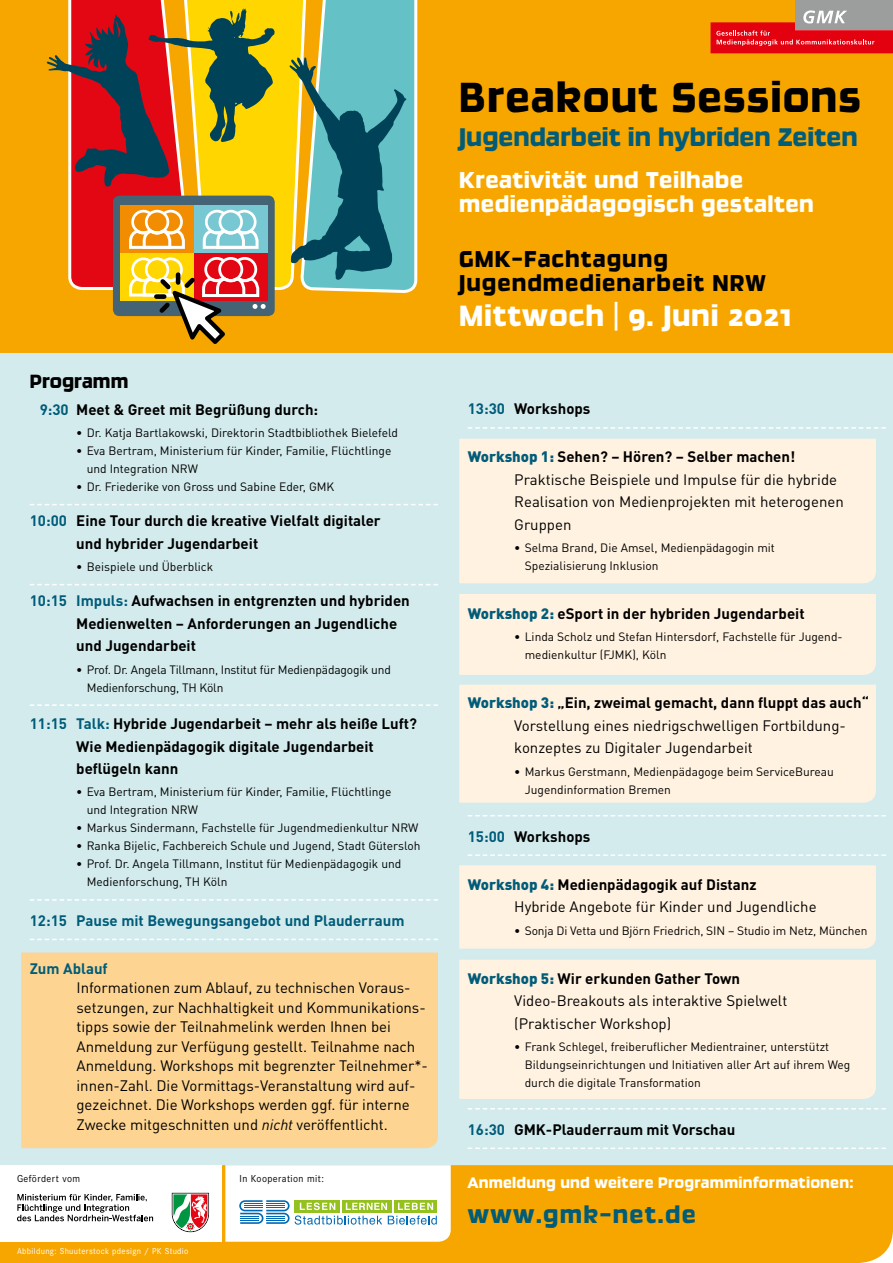
<style>
.page{position:relative;width:893px;height:1263px;background:#fff}
.page>*{position:absolute;margin:0;border:0;box-sizing:border-box;transform-origin:0 0}
.t1{font:49.5px "Ginger";letter-spacing:.02em;color:#000}
.t2{font:34.5px "Ginger";letter-spacing:.02em;color:#fff}
.t3{font:30px "Ginger";color:#005c79}
.t4{font:28.5px "Ginger";letter-spacing:.04em;color:#005c79}
.t5{font:27px/24px "Ginger";letter-spacing:.015em;color:#fff}
.t6{font:27px/24px "Ginger";letter-spacing:.035em;color:#000}
.t7{font:22.5px "Ginger";color:#000}
.t8{font:18px "Ginger";letter-spacing:.01em;color:#fff}
.t9{font:15px/22.5px "DINOT";color:#000}
.t10{font:700 15px/22.5px "DINOT";color:#000}
.t11{font:700 15px "DINOT";color:#005c79}
.t12{font:12px/18px "DINOT";color:#000}
.t13{font:10.5px "Corporate STOT";letter-spacing:.04em;color:#000;scale:.95 1}
.t14{font:9px "Corporate STOT";letter-spacing:.04em;color:#fff;scale:.95 1}
.s1{color:#005c79}
.s2{font-style:italic}
.s3{font-weight:900;color:#005c79}
.s4{font-weight:700}
</style>
<div class="page">
<div style="left:0;top:0;width:893px;height:353px;background:#f7a600"></div>
<svg style="left:47px;top:0;width:371px;height:344px"></svg>
<div style="left:796px;top:0;width:97px;height:29px;background:#9c9d9d"></div>
<svg style="left:711px;top:10px;width:182px;height:43px"></svg>
<div style="left:0;top:353px;width:893px;height:812px;background:#d3ebed"></div>
<div style="left:21px;top:952px;width:417px;height:196px;background:#fdd491"></div>
<div style="left:0;top:1165px;width:893px;height:98px;background:#f7a600"></div>
<svg style="left:30px;top:504px;width:408px;height:1px"></svg>
<svg style="left:30px;top:584px;width:408px;height:1px"></svg>
<svg style="left:30px;top:704px;width:408px;height:2px"></svg>
<svg style="left:30px;top:899px;width:408px;height:2px"></svg>
<svg style="left:30px;top:939px;width:408px;height:1px"></svg>
<div style="left:0;top:1165px;width:221px;height:77px;background:#fff"></div>
<svg style="left:172px;top:1193px;width:37px;height:39px"></svg>
<svg style="left:17px;top:1194px;width:136px;height:27px"></svg>
<svg style="left:225px;top:1165px;width:226px;height:77px"></svg>
<div style="left:459px;top:439px;width:417px;height:144px;background:#fff2e0"></div>
<div style="left:459px;top:865px;width:417px;height:84px;background:#fff2e0"></div>
<div style="left:459px;top:685px;width:417px;height:118px;background:#fff2e0"></div>
<div style="left:459px;top:594px;width:417px;height:81px;background:#fff2e0"></div>
<div style="left:459px;top:960px;width:417px;height:139px;background:#fff2e0"></div>
<svg style="left:468px;top:427px;width:418px;height:2px"></svg>
<svg style="left:468px;top:815px;width:418px;height:1px"></svg>
<svg style="left:468px;top:854px;width:418px;height:2px"></svg>
<svg style="left:468px;top:1108px;width:418px;height:1px"></svg>
<svg style="left:468px;top:1147px;width:418px;height:2px"></svg>
<h3 class="t7" style="left:30px;top:370px;width:100px">Programm</h3>
<p class="t10" style="left:40px;top:398px;width:280px"><span class="s1">9:30</span> Meet &amp; Greet mit Begrüßung durch:</p>
<p class="t12" style="left:76px;top:423px;width:323px">• Dr. Katja Bartlakowski, Direktorin Stadtbibliothek Bielefeld</p>
<p class="t12" style="left:87px;top:441px;width:306px;text-indent:-10px">• Eva Bertram, Ministerium für Kinder, Familie, Flüchtlinge und Integration NRW</p>
<p class="t12" style="left:76px;top:477px;width:260px">• Dr. Friederike von Gross und Sabine Eder, GMK</p>
<p class="t10" style="left:76px;top:509px;width:306px;text-indent:-46px"><span class="s1">10:00</span> Eine Tour durch die kreative Vielfalt digitaler und hybrider Jugendarbeit</p>
<p class="t12" style="left:76px;top:557px;width:139px">• Beispiele und Überblick</p>
<p class="t10" style="left:76px;top:589px;width:335px;text-indent:-46px"><span class="s1">10:15 Impuls:</span> Aufwachsen in entgrenzten und hybriden<br>Medienwelten – Anforderungen an Jugendliche und Jugendarbeit</p>
<p class="t12" style="left:87px;top:660px;width:306px;text-indent:-10px">• Prof. Dr. Angela Tillmann, Institut für Medienpädagogik und<br>Medienforschung, TH Köln</p>
<p class="t10" style="left:76px;top:712px;width:342px;text-indent:-46px"><span class="s1">11:15 Talk:</span> Hybride Jugendarbeit – mehr als heiße Luft?<br>Wie Medienpädagogik digitale Jugendarbeit beflügeln kann</p>
<p class="t12" style="left:87px;top:782px;width:306px;text-indent:-10px">• Eva Bertram, Ministerium für Kinder, Familie, Flüchtlinge und Integration NRW</p>
<p class="t12" style="left:76px;top:818px;width:344px">• Markus Sindermann, Fachstelle für Jugendmedienkultur NRW</p>
<p class="t12" style="left:76px;top:836px;width:346px">• Ranka Bijelic, Fachbereich Schule und Jugend, Stadt Gütersloh</p>
<p class="t12" style="left:87px;top:854px;width:316px;text-indent:-10px">• Prof. Dr. Angela Tillmann, Institut für Medienpädagogik und<br>Medienforschung, TH Köln</p>
<p class="t11" style="left:30px;top:910px;width:376px">12:15 Pause mit Bewegungsangebot und Plauderraum</p>
<p class="t11" style="left:30px;top:958px;width:80px">Zum Ablauf</p>
<p class="t9" style="left:77px;top:978px;width:353px;line-height:19.5px">Informationen zum Ablauf, zu technischen Voraus&shy;setzungen, zur Nachhaltigkeit und Kommunikations&shy;tipps sowie der Teilnahmelink werden Ihnen bei Anmeldung zur Verfügung gestellt. Teilnahme nach Anmeldung. Workshops mit begrenzter Teilnehmer*- innen-Zahl. Die Vormittags-Veranstaltung wird auf&shy;gezeichnet. Die Workshops werden ggf. für interne Zwecke mitgeschnitten und <span class="s2">nicht</span> veröffentlicht.</p>
<p class="t13" style="left:17px;top:1172px;width:68px">Gefördert vom</p>
<p class="t13" style="left:240px;top:1172px;width:91px">In Kooperation mit:</p>
<p class="t14" style="left:17px;top:1246px;width:182px">Abbildung: Shuuterstock pdesign / PK Studio</p>
<h1 class="t1" style="left:459px;top:72px;width:403px">Breakout Sessions</h1>
<h3 class="t3" style="left:459px;top:122px;width:400px">Jugendarbeit in hybriden Zeiten</h3>
<h3 class="t5" style="left:459px;top:167px;width:356px">Kreativität und Teilhabe medienpädagogisch gestalten</h3>
<h3 class="t6" style="left:459px;top:247px;width:308px">GMK-Fachtagung<br>Jugendmedienarbeit NRW</h3>
<h2 class="t2" style="left:459px;top:298px;width:334px">Mittwoch | 9. Juni 2021</h2>
<p class="t10" style="left:468px;top:397px;width:124px"><span class="s1">13:30</span> Workshops</p>
<p class="t9" style="left:514px;top:445px;width:331px;text-indent:-46px"><span class="s3">Workshop 1:</span> <span class="s4">Sehen? – Hören? – Selber machen!<br></span>Praktische Beispiele und Impulse für die hybride Realisation von Medienprojekten mit heterogenen Gruppen</p>
<p class="t12" style="left:525px;top:538px;width:252px;text-indent:-10px">• Selma Brand, Die Amsel, Medienpädagogin mit<br>Spezialisierung Inklusion</p>
<p class="t10" style="left:468px;top:602px;width:338px"><span class="s3">Workshop 2:</span> eSport in der hybriden Jugendarbeit</p>
<p class="t12" style="left:525px;top:628px;width:319px;text-indent:-10px">• Linda Scholz und Stefan Hintersdorf, Fachstelle für Jugend&shy;medienkultur (FJMK), Köln</p>
<p class="t9" style="left:514px;top:691px;width:356px;text-indent:-46px"><span class="s3">Workshop 3:</span> <span class="s4">„Ein, zweimal gemacht, dann fluppt das auch“<br></span>Vorstellung eines niedrigschwelligen Fortbildung&shy;konzeptes zu Digitaler Jugendarbeit</p>
<p class="t12" style="left:525px;top:762px;width:311px;text-indent:-10px">• Markus Gerstmann, Medienpädagoge beim ServiceBureau<br>Jugendinformation Bremen</p>
<p class="t10" style="left:468px;top:824px;width:124px"><span class="s1">15:00</span> Workshops</p>
<p class="t9" style="left:514px;top:872px;width:304px;text-indent:-46px"><span class="s3">Workshop 4:</span> <span class="s4">Medienpädagogik auf Distanz<br></span>Hybride Angebote für Kinder und Jugendliche</p>
<p class="t12" style="left:514px;top:921px;width:355px">• Sonja Di Vetta und Björn Friedrich, SIN – Studio im Netz, München</p>
<p class="t9" style="left:514px;top:966px;width:275px;text-indent:-46px"><span class="s3">Workshop 5:</span> <span class="s4">Wir erkunden Gather Town<br></span>Video-Breakouts als interaktive Spielwelt (Praktischer Workshop)</p>
<p class="t12" style="left:525px;top:1037px;width:327px;text-indent:-10px">• Frank Schlegel, freiberuflicher Medientrainer, unterstützt<br>Bildungseinrichtungen und Initiativen aller Art auf ihrem Weg durch die digitale Transformation</p>
<p class="t10" style="left:468px;top:1117px;width:269px"><span class="s1">16:30</span> GMK-Plauderraum mit Vorschau</p>
<h3 class="t8" style="left:468px;top:1173px;width:387px">Anmeldung und weitere Programminformationen:</h3>
<h3 class="t4" style="left:468px;top:1200px;width:230px">www.gmk-net.de</h3>
</div>
